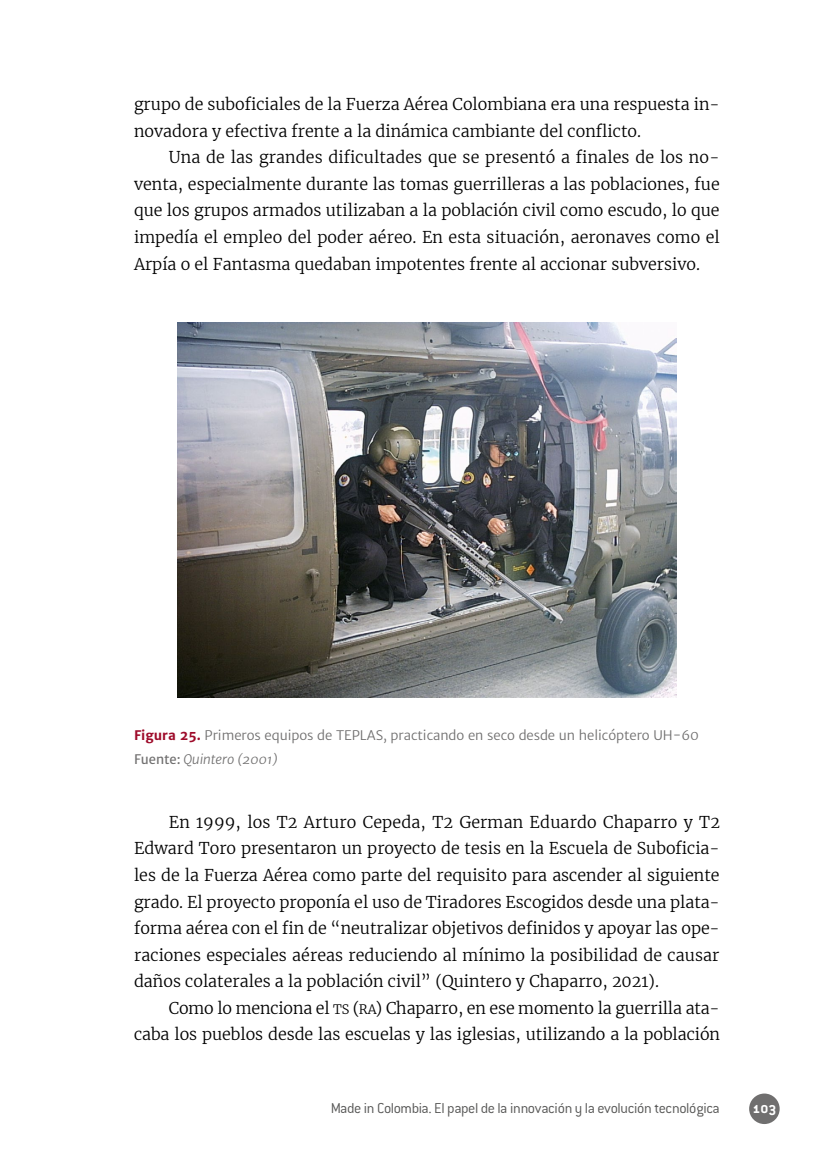
<style>
.page{position:relative;width:819px;height:1166px;background:#fff}
.page>*{position:absolute;margin:0;border:0;box-sizing:border-box;transform-origin:0 0}
.t1{font:300 16.1px/26.6px "Merriweather";color:#000;text-align:justify}
.t2{font:300 15.75px "Conduit ITC Std";letter-spacing:-.025em;color:#575756}
.t3{font:700 15.75px "Conduit ITC Std";color:#fff}
.t4{font:13.12px/24.2px "Merriweather Sans";letter-spacing:-.005em;color:#706f6f}
.s1{font-weight:700;color:#9e0b2a}
.s2{font-style:inherit}
.s3{font-style:italic}
.s4{font-family:"Merriweather Light SC800";font-weight:400;font-size:12.95px}
.s5{font-family:"Merriweather Light SC800";font-weight:400}
</style>
<div class="page">
<div style="left:749px;top:1093px;width:30px;height:31px;background:#706f6f;border-radius:50%"></div>
<img style="left:177px;top:323px;width:499px;height:374px">
<p class="t1" style="left:134px;top:90px;width:587px">grupo de suboficiales de la Fuerza Aérea Colombiana era una respuesta in&shy;novadora y efectiva frente a la dinámica cambiante del conflicto.</p>
<p class="t1" style="left:134px;top:144px;width:587px;text-indent:35px">Una de las grandes dificultades que se presentó a finales de los no&shy;venta, especialmente durante las tomas guerrilleras a las poblaciones, fue que los grupos armados utilizaban a la población civil como escudo, lo que impedía el empleo del poder aéreo. En esta situación, aeronaves como el Arpía o el Fantasma quedaban impotentes frente al accionar subversivo.</p>
<p class="t4" style="left:134px;top:723px;width:566px"><span class="s1">Figura 25.</span> Primeros equipos de TEPLAS, practicando en seco desde un helicóptero UH-60<br><span class="s2">Fuente:</span> <span class="s3">Quintero (2001)</span></p>
<p class="t1" style="left:134px;top:808px;width:587px;text-indent:35px">En 1999, los T2 Arturo Cepeda, T2 German Eduardo Chaparro y T2<br>Edward Toro presentaron un proyecto de tesis en la Escuela de Suboficia&shy;les de la Fuerza Aérea como parte del requisito para ascender al siguiente grado. El proyecto proponía el uso de Tiradores Escogidos desde una plata&shy;forma aérea con el fin de “neutralizar objetivos definidos y apoyar las ope&shy;raciones especiales aéreas reduciendo al mínimo la posibilidad de causar daños colaterales a la población civil” (Quintero y Chaparro, 2021).</p>
<p class="t1" style="left:134px;top:994px;width:587px;text-align:right">Como lo menciona el <span class="s4">TS</span> <span class="s5">(</span><span class="s4">RA</span><span class="s5">)</span> Chaparro, en ese momento la guerrilla ata&shy;caba los pueblos desde las escuelas y las iglesias, utilizando a la población</p>
<p class="t2" style="left:331px;top:1098px;width:390px">Made in Colombia. El papel de la innovación y la evolución tecnológica</p>
<p class="t3" style="left:752px;top:1098px;width:25px">103</p>
</div>
